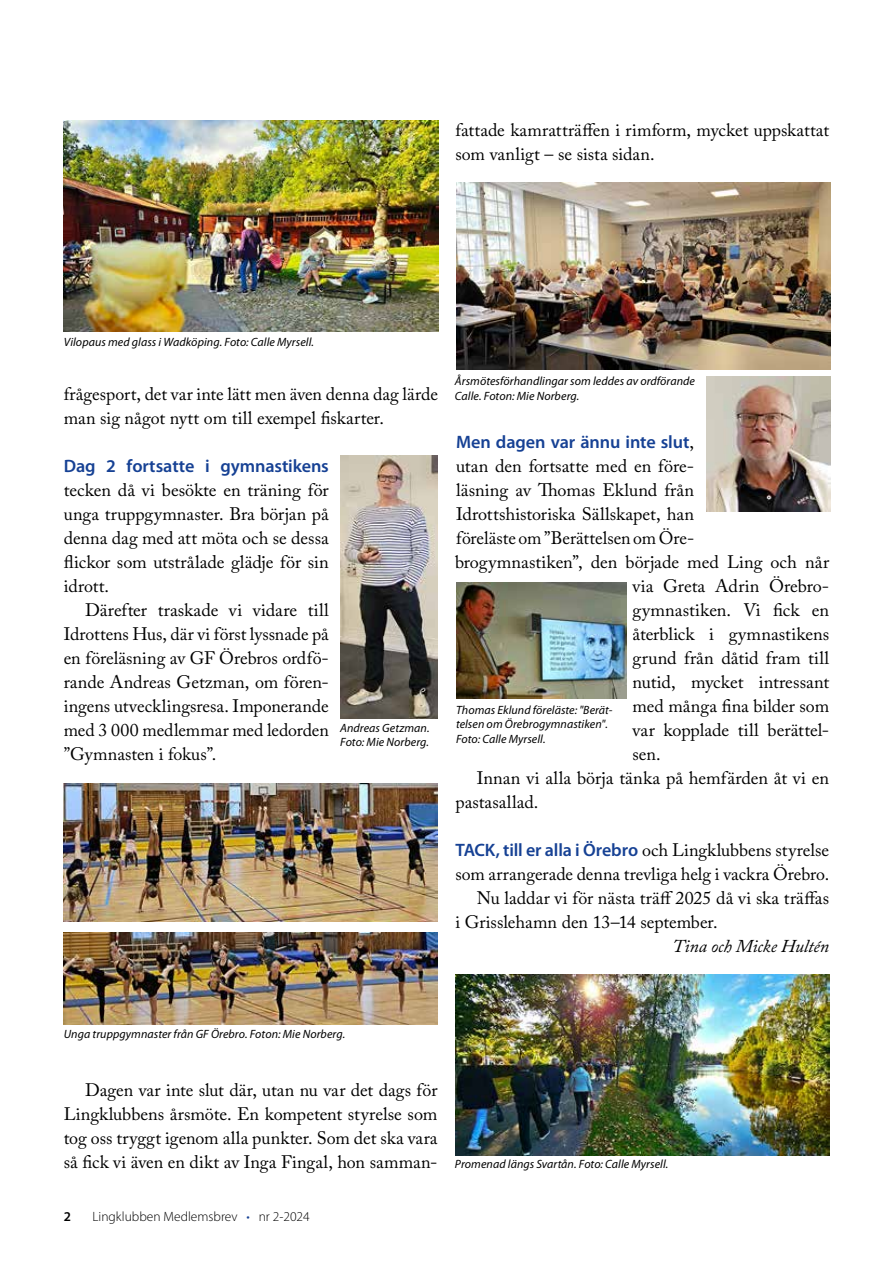
<style>
.page{position:relative;width:893px;height:1263px;background:#fff}
.page>*{position:absolute;margin:0;border:0;box-sizing:border-box;transform-origin:0 0}
.t1{font:18px/24px "Adobe Caslon Pro";color:#000;text-align:justify}
.t2{font:600 18px "Myriad Pro";letter-spacing:-.005em;color:#164194}
.t3{font:italic 18px "Adobe Caslon Pro";letter-spacing:-.005em;color:#000}
.t4{font:300 13.5px "Myriad Pro";color:#000}
.t5{font:600 13.5px "Myriad Pro";color:#000}
.t6{font:italic 12px/14.4px "Myriad Pro";letter-spacing:.005em;color:#000}
.s1{font-family:"Adobe Caslon Pro";font-weight:400;color:#000}
.s2{font-family:"Myriad Pro";font-weight:600;color:#164194}
.s3{color:#164194}
</style>
<div class="page">
<img style="left:340px;top:455px;width:98px;height:264px">
<img style="left:64px;top:120px;width:374px;height:212px">
<img style="left:63px;top:932px;width:374px;height:92px">
<img style="left:63px;top:783px;width:374px;height:138px">
<img style="left:456px;top:183px;width:374px;height:186px">
<img style="left:707px;top:376px;width:123px;height:136px">
<img style="left:456px;top:583px;width:170px;height:116px">
<img style="left:455px;top:975px;width:374px;height:181px">
<p class="t1" style="left:455px;top:118px;width:375px">fattade kamratträffen i rimform, mycket uppskattat som vanligt – se sista sidan.</p>
<p class="t6" style="left:64px;top:335px;width:252px">Vilopaus med glass i Wadköping. Foto: Calle Myrsell.</p>
<p class="t1" style="left:64px;top:382px;width:376px">frågesport, det var inte lätt men även denna dag lärde man sig något nytt om till exempel fiskarter.</p>
<p class="t2" style="left:64px;top:456px;width:267px">Dag 2 fortsatte i gymnastikens</p>
<p class="t1" style="left:64px;top:478px;width:267px">tecken då vi besökte en träning för unga truppgymnaster. Bra början på denna dag med att möta och se dessa flickor som utstrålade glädje för sin idrott.</p>
<p class="t1" style="left:64px;top:598px;width:267px;text-indent:21px">Därefter traskade vi vidare till Idrottens Hus, där vi först lyssnade på en föreläsning av GF Örebros ordfö&shy;rande Andreas Getzman, om fören&shy;ingens utvecklingsresa. Imponerande med 3 000 medlemmar med ledorden ”Gymnasten i fokus”.</p>
<p class="t6" style="left:340px;top:721px;width:91px">Andreas Getzman.<br>Foto: Mie Norberg.</p>
<p class="t6" style="left:455px;top:374px;width:241px">Årsmötesförhandlingar som leddes av ordförande<br>Calle. Foton: Mie Norberg.</p>
<p class="t2" style="left:456px;top:432px;width:240px">Men dagen var ännu inte slut<span class="s1">,</span></p>
<p class="t1" style="left:456px;top:454px;width:240px">utan den fortsatte med en före-</p>
<p class="t1" style="left:456px;top:478px;width:240px">läsning av Thomas Eklund från</p>
<p class="t1" style="left:456px;top:502px;width:240px">Idrottshistoriska Sällskapet, han</p>
<p class="t1" style="left:456px;top:526px;width:240px">föreläste om ”Berättelsen om Öre-</p>
<p class="t1" style="left:455px;top:550px;width:376px">brogymnastiken”, den började med Ling och når</p>
<p class="t1" style="left:632px;top:574px;width:198px">via Greta Adrin Örebro-</p>
<p class="t1" style="left:632px;top:598px;width:198px">gymnastiken. Vi fick en</p>
<p class="t1" style="left:632px;top:622px;width:198px">återblick i gymnastikens</p>
<p class="t1" style="left:632px;top:646px;width:198px">grund från dåtid fram till</p>
<p class="t1" style="left:632px;top:670px;width:198px">nutid, mycket intressant</p>
<p class="t1" style="left:632px;top:694px;width:198px">med många fina bilder som</p>
<p class="t1" style="left:632px;top:718px;width:198px">var kopplade till berättel-</p>
<p class="t1" style="left:632px;top:742px;width:30px">sen.</p>
<p class="t1" style="left:477px;top:766px;width:354px">Innan vi alla börja tänka på hemfärden åt vi en</p>
<p class="t1" style="left:455px;top:790px;width:84px">pastasallad.</p>
<p class="t1" style="left:455px;top:838px;width:375px"><span class="s2">TACK, till er alla i Örebro</span> och Lingklubbens styrelse</p>
<p class="t1" style="left:455px;top:862px;width:375px">som arrangerade denna trevliga helg i vackra Örebro.</p>
<p class="t1" style="left:477px;top:886px;width:354px">Nu laddar vi för nästa träff 2025 då vi ska träffas</p>
<p class="t1" style="left:455px;top:910px;width:264px">i Grisslehamn den 13–14 september.</p>
<p class="t3" style="left:672px;top:935px;width:158px">Tina och Micke Hultén</p>
<p class="t6" style="left:456px;top:703px;width:158px">Thomas Eklund föreläste: "Berät&shy;telsen om Örebrogymnastiken".<br>Foto: Calle Myrsell.</p>
<p class="t6" style="left:64px;top:1027px;width:283px">Unga truppgymnaster från GF Örebro. Foton: Mie Norberg.</p>
<p class="t1" style="left:64px;top:1078px;width:375px;text-indent:21px">Dagen var inte slut där, utan nu var det dags för Lingklubbens årsmöte. En kompetent styrelse som tog oss tryggt igenom alla punkter. Som det ska vara så fick vi även en dikt av Inga Fingal, hon samman-</p>
<p class="t5" style="left:64px;top:1209px;width:9px">2</p>
<p class="t4" style="left:92px;top:1209px;width:219px">Lingklubben Medlemsbrev <span class="s3">•</span> nr 2-2024</p>
<p class="t6" style="left:455px;top:1157px;width:215px">Promenad längs Svartån. Foto: Calle Myrsell.</p>
</div>
